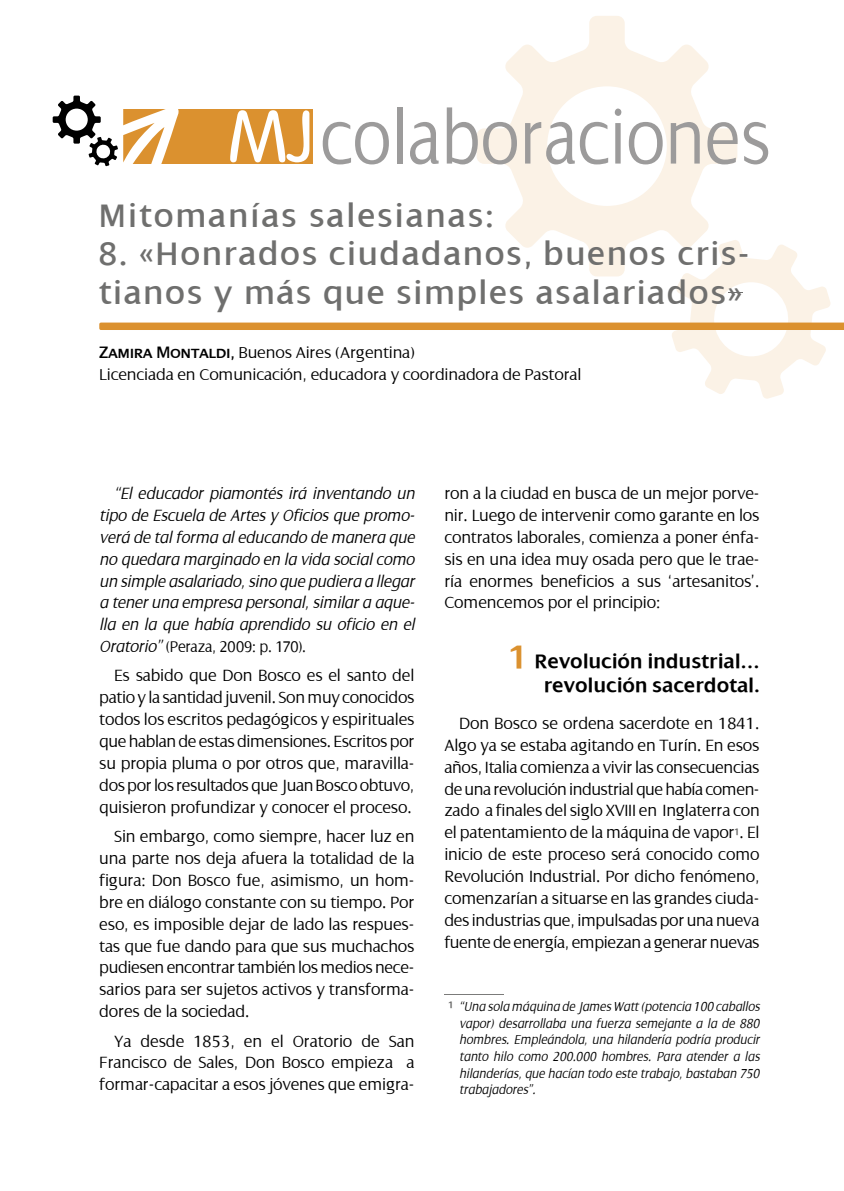
<style>
.page{position:relative;width:844px;height:1191px;background:#fff}
.page>*{position:absolute;margin:0;border:0;box-sizing:border-box;transform-origin:0 0}
.t1{font:300 80.5px "Dialog";color:#9c9b9b;scale:.89 1}
.t2{font:35px/38.5px "Dialog";letter-spacing:.06em;color:#6f6f6e}
.t3{font:600 21px/24.5px "Dialog";letter-spacing:.02em;color:#000;text-align:right}
.t4{font:300 17.5px/21.9px "Dialog";letter-spacing:-.01em;color:#000;text-align:justify}
.t5{font:italic 300 17.5px/21.9px "Dialog";letter-spacing:-.01em;color:#000;text-align:justify}
.t6{font:300 16.97px/21.9px "Dialog";letter-spacing:-.01em;color:#000}
.t7{font:300 16.62px "Dialog";letter-spacing:-.015em;color:#000;scale:.95 1}
.t8{font:italic 300 14px/16.6px "Dialog";color:#000;text-align:justify;scale:.95 1}
.s1{font-family:"Dialog Small Caps";font-weight:400;font-size:17.85px}
.s2{font-style:italic;font-size:17.5px}
.s3{font-weight:700;font-size:35px;color:#db912f}
</style>
<div class="page">
<svg style="left:477px;top:16px;width:260px;height:224px"></svg>
<svg style="left:124px;top:109px;width:189px;height:55px"></svg>
<svg style="left:53px;top:96px;width:65px;height:70px"></svg>
<svg style="left:99px;top:240px;width:744px;height:159px"></svg>
<hr style="left:444px;top:994px;width:60px;height:1px;background:#7b7b7a">
<h1 class="t1" style="left:320px;top:94px;width:507px">colaboraciones</h1>
<h2 class="t2" style="left:99px;top:197px;width:396px">Mitomanías salesianas:</h2>
<h2 class="t2" style="left:99px;top:235px;width:651px">8. «Honrados ciudadanos, buenos cris&shy;tianos y más que simples asalariados»</h2>
<p class="t6" style="left:99px;top:342px;width:483px"><span class="s1">Zamira Montaldi,</span> Buenos Aires (Argentina)<br>Licenciada en Comunicación, educadora y coordinadora de Pastoral</p>
<p class="t5" style="left:99px;top:482px;width:317px;text-indent:15px">“El educador piamontés irá inventando un tipo de Escuela de Artes y Oficios que promo&shy;verá de tal forma al educando de manera que no quedara marginado en la vida social como un simple asalariado, sino que pudiera a llegar a tener una empresa personal, similar a aque&shy;lla en la que había aprendido su oficio en el</p>
<p class="t7" style="left:99px;top:638px;width:219px"><span class="s2">Oratorio”</span> (Peraza, 2009: p. 170).</p>
<p class="t4" style="left:99px;top:665px;width:317px;text-indent:15px">Es sabido que Don Bosco es el santo del patio y la santidad juvenil. Son muy conocidos todos los escritos pedagógicos y espirituales que hablan de estas dimensiones. Escritos por su propia pluma o por otros que, maravilla&shy;dos por los resultados que Juan Bosco obtuvo, quisieron profundizar y conocer el proceso.</p>
<p class="t4" style="left:99px;top:825px;width:317px;text-indent:15px">Sin embargo, como siempre, hacer luz en una parte nos deja afuera la totalidad de la figura: Don Bosco fue, asimismo, un hom&shy;bre en diálogo constante con su tiempo. Por eso, es imposible dejar de lado las respues&shy;tas que fue dando para que sus muchachos pudiesen encontrar también los medios nece&shy;sarios para ser sujetos activos y transforma&shy;dores de la sociedad.</p>
<p class="t4" style="left:99px;top:1030px;width:317px;text-indent:15px">Ya desde 1853, en el Oratorio de San Francisco de Sales, Don Bosco empieza a formar-capacitar a esos jóvenes que emigra-</p>
<p class="t4" style="left:444px;top:482px;width:317px">ron a la ciudad en busca de un mejor porve&shy;nir. Luego de intervenir como garante en los contratos laborales, comienza a poner énfa&shy;sis en una idea muy osada pero que le trae&shy;ría enormes beneficios a sus ‘artesanitos’.<br>Comencemos por el principio:</p>
<p class="t3" style="left:509px;top:649px;width:252px"><span class="s3">1</span> Revolución industrial… revolución sacerdotal.</p>
<p class="t4" style="left:444px;top:712px;width:317px;text-indent:15px">Don Bosco se ordena sacerdote en 1841.<br>Algo ya se estaba agitando en Turín. En esos años, Italia comienza a vivir las consecuencias de una revolución industrial que había comen&shy;zado a finales del siglo XVIII en Inglaterra con el patentamiento de la máquina de vapor<sup>1</sup>. El inicio de este proceso será conocido como Revolución Industrial. Por dicho fenómeno, comenzarían a situarse en las grandes ciuda&shy;des industrias que, impulsadas por una nueva fuente de energía, empiezan a generar nuevas</p>
<p class="t8" style="left:459px;top:998px;width:318px;text-indent:-11px"><sup>1</sup> “Una sola máquina de James Watt (potencia 100 caballos vapor) desarrollaba una fuerza semejante a la de 880 hombres. Empleándola, una hilandería podría producir tanto hilo como 200.000 hombres. Para atender a las hilanderías, que hacían todo este trabajo, bastaban 750 trabajadores”.</p>
</div>
